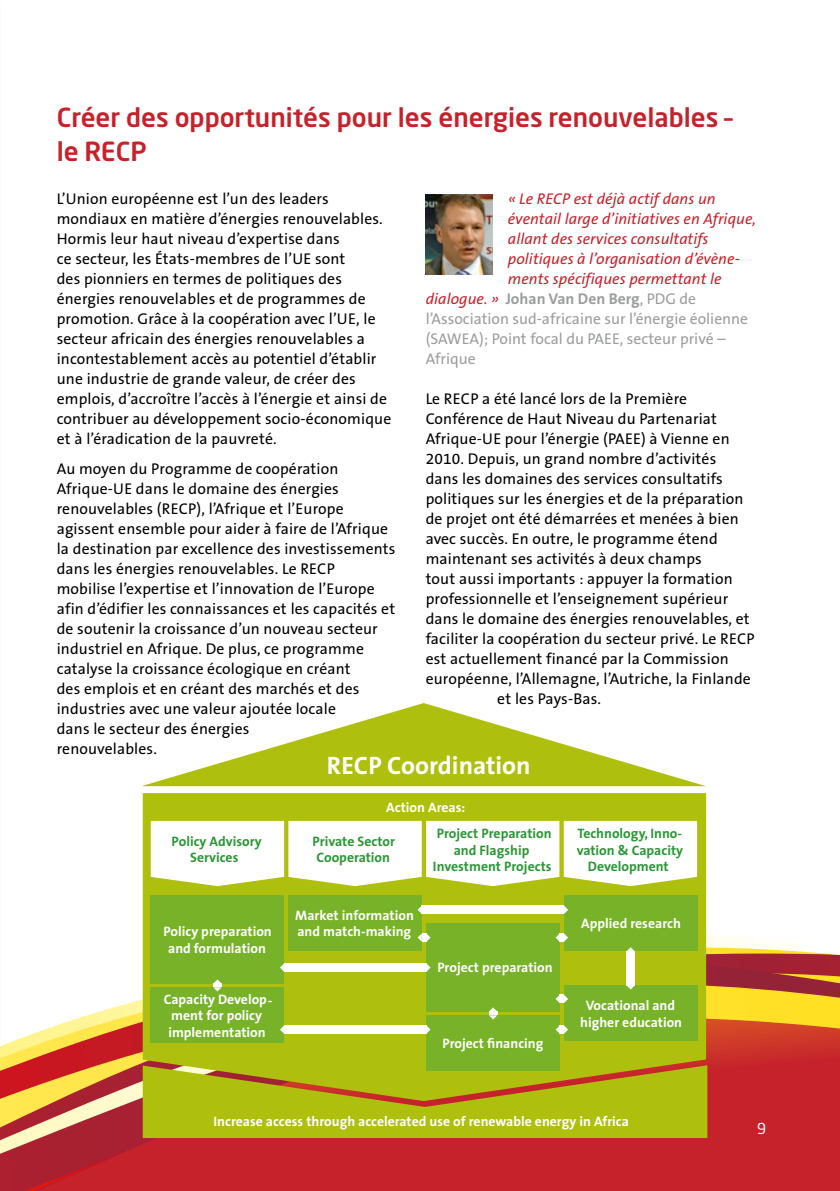
<style>
.page{position:relative;width:840px;height:1191px;background:#fff}
.page>*{position:absolute;margin:0;border:0;box-sizing:border-box;transform-origin:0 0}
.t1{font:500 26px/34.6px "Neo Sans Pro";color:#c6222b}
.t2{font:700 25.2px "The Sans";color:#fff}
.t3{font:15.6px/20px "The Sans B5 Plain";letter-spacing:.01em;color:#000}
.t4{font:italic 15.6px/20px "The Sans B5 Plain";letter-spacing:.005em;color:#c6222b}
.t5{font:15.6px/20px "The Sans B5 Plain";color:#9c9d9d}
.t6{font:700 15.6px "The Sans B7";color:#9c9d9d}
.t7{font:15px "Neo Sans Pro";color:#fff}
.t8{font:700 13.8px/16.2px "The Sans";color:#fff;text-align:center}
.t9{font:700 13.8px/16.8px "The Sans";color:#2c9636;text-align:center}
.s1{font-family:"The Sans B5 Plain";font-weight:400;font-style:italic;color:#c6222b}
.s2{font-family:"The Sans B5 Plain";font-weight:400}
</style>
<div class="page">
<div style="left:0;top:1098px;width:839px;height:93px;background:#c6222b"></div>
<div style="left:705px;top:1058px;width:134px;height:40px;background:#c6222b"></div>
<svg style="left:142px;top:934px;width:697px;height:124px;background:#d47f46"></svg>
<svg style="left:24px;top:1153px;width:109px;height:38px;background:#b9202c"></svg>
<svg style="left:0;top:975px;width:656px;height:178px"></svg>
<img style="left:425px;top:194px;width:67px;height:81px">
<svg style="left:143px;top:703px;width:562px;height:83px"></svg>
<div style="left:143px;top:793px;width:562px;height:272px;background:#afbf0e"></div>
<svg style="left:151px;top:821px;width:545px;height:65px"></svg>
<div style="left:151px;top:895px;width:133px;height:88px;background:#77b229"></div>
<div style="left:151px;top:987px;width:133px;height:56px;background:#77b229"></div>
<div style="left:426px;top:1015px;width:133px;height:56px;background:#77b229"></div>
<div style="left:288px;top:895px;width:133px;height:56px;background:#77b229"></div>
<div style="left:426px;top:923px;width:133px;height:88px;background:#77b229"></div>
<div style="left:563px;top:895px;width:134px;height:56px;background:#77b229"></div>
<div style="left:563px;top:985px;width:134px;height:56px;background:#77b229"></div>
<svg style="left:143px;top:1065px;width:564px;height:73px;background:#afb411"></svg>
<svg style="left:563px;top:905px;width:5px;height:9px"></svg>
<svg style="left:627px;top:947px;width:7px;height:4px"></svg>
<svg style="left:426px;top:963px;width:4px;height:8px"></svg>
<svg style="left:426px;top:1025px;width:4px;height:8px"></svg>
<svg style="left:417px;top:906px;width:4px;height:7px"></svg>
<svg style="left:417px;top:933px;width:13px;height:8px"></svg>
<svg style="left:626px;top:985px;width:8px;height:4px"></svg>
<svg style="left:280px;top:963px;width:4px;height:8px"></svg>
<svg style="left:280px;top:1025px;width:4px;height:8px"></svg>
<div style="left:421px;top:905px;width:142px;height:9px;background:#fff"></div>
<div style="left:284px;top:963px;width:142px;height:8px;background:#fff"></div>
<div style="left:284px;top:1025px;width:142px;height:8px;background:#fff"></div>
<svg style="left:555px;top:1025px;width:13px;height:8px"></svg>
<svg style="left:555px;top:994px;width:13px;height:9px"></svg>
<svg style="left:488px;top:1007px;width:9px;height:12px"></svg>
<svg style="left:213px;top:979px;width:8px;height:12px"></svg>
<div style="left:626px;top:951px;width:8px;height:34px;background:#fff"></div>
<svg style="left:555px;top:933px;width:13px;height:8px"></svg>
<div style="left:421px;top:933px;width:5px;height:8px;background:#fff"></div>
<h1 class="t1" style="left:57px;top:99px;width:676px">Créer des opportunités pour les énergies renouvelables – le RECP</h1>
<p class="t3" style="left:57px;top:189px;width:336px">L’Union européenne est l’un des leaders mondiaux en matière d’énergies renouvelables.<br>Hormis leur haut niveau d’expertise dans<br>ce secteur, les États-membres de l’UE sont<br>des pionniers en termes de politiques des énergies renouvelables et de programmes de promotion. Grâce à la coopération avec l’UE, le secteur africain des énergies renouvelables a incontestablement accès au potentiel d’établir une industrie de grande valeur, de créer des emplois, d’accroître l’accès à l’énergie et ainsi de contribuer au développement socio-économique et à l’éradication de la pauvreté.</p>
<p class="t3" style="left:57px;top:459px;width:340px">Au moyen du Programme de coopération Afrique-UE dans le domaine des énergies renouvelables (RECP), l’Afrique et l’Europe agissent ensemble pour aider à faire de l’Afrique la destination par excellence des investissements dans les énergies renouvelables. Le RECP mobilise l’expertise et l’innovation de l’Europe afin d’édifier les connaissances et les capacités et de soutenir la croissance d’un nouveau secteur industriel en Afrique. De plus, ce programme catalyse la croissance écologique en créant<br>des emplois et en créant des marchés et des industries avec une valeur ajoutée locale<br>dans le secteur des énergies<br>renouvelables.</p>
<p class="t4" style="left:507px;top:189px;width:249px">« Le RECP est déjà actif dans un éventail large d’initiatives en Afrique, allant des services consultatifs politiques à l’organisation d’évène&shy;ments spécifiques permettant le</p>
<p class="t6" style="left:425px;top:290px;width:272px"><span class="s1">dialogue. »</span> Johan Van Den Berg<span class="s2">, PDG de</span></p>
<p class="t5" style="left:425px;top:309px;width:324px">l’Association sud-africaine sur l’énergie éolienne (SAWEA); Point focal du PAEE, secteur privé –<br>Afrique</p>
<p class="t3" style="left:425px;top:389px;width:263px">Le RECP a été lancé lors de la Première</p>
<p class="t3" style="left:425px;top:409px;width:292px">Conférence de Haut Niveau du Partenariat</p>
<p class="t3" style="left:425px;top:429px;width:305px">Afrique-UE pour l’énergie (PAEE) à Vienne en</p>
<p class="t3" style="left:425px;top:449px;width:292px">2010. Depuis, un grand nombre d’activités</p>
<p class="t3" style="left:425px;top:469px;width:298px">dans les domaines des services consultatifs</p>
<p class="t3" style="left:425px;top:489px;width:319px">politiques sur les énergies et de la préparation</p>
<p class="t3" style="left:425px;top:509px;width:314px">de projet ont été démarrées et menées à bien</p>
<p class="t3" style="left:425px;top:529px;width:293px">avec succès. En outre, le programme étend</p>
<p class="t3" style="left:425px;top:549px;width:277px">maintenant ses activités à deux champs</p>
<p class="t3" style="left:425px;top:569px;width:308px">tout aussi importants : appuyer la formation</p>
<p class="t3" style="left:425px;top:589px;width:304px">professionnelle et l’enseignement supérieur</p>
<p class="t3" style="left:425px;top:609px;width:325px">dans le domaine des énergies renouvelables, et</p>
<p class="t3" style="left:425px;top:629px;width:330px">faciliter la coopération du secteur privé. Le RECP</p>
<p class="t3" style="left:425px;top:649px;width:304px">est actuellement financé par la Commission</p>
<p class="t3" style="left:425px;top:669px;width:326px">européenne, l’Allemagne, l’Autriche, la Finlande</p>
<p class="t3" style="left:497px;top:689px;width:105px">et les Pays-Bas.</p>
<h2 class="t2" style="left:327px;top:744px;width:205px">RECP Coordination</h2>
<p class="t9" style="left:171px;top:833px;width:91px;line-height:16.2px">Policy Advisory<br>Services</p>
<p class="t8" style="left:163px;top:923px;width:110px">Policy preparation and formulation</p>
<p class="t8" style="left:164px;top:990px;width:110px">Capacity Develop&shy;ment for policy implementation</p>
<p class="t8" style="left:386px;top:798px;width:81px">Action Areas:</p>
<p class="t9" style="left:312px;top:833px;width:84px;line-height:16.2px;text-align:left">Private Sector<br>Cooperation</p>
<p class="t9" style="left:432px;top:824px;width:120px">Project Preparation and Flagship<br>Investment Projects</p>
<p class="t8" style="left:295px;top:907px;width:120px;text-align:left">Market information and match-making</p>
<p class="t8" style="left:437px;top:958px;width:117px">Project preparation</p>
<p class="t8" style="left:442px;top:1034px;width:102px">Project financing</p>
<p class="t9" style="left:576px;top:824px;width:108px">Technology, Inno&shy;vation &amp; Capacity<br>Development</p>
<p class="t8" style="left:581px;top:914px;width:101px">Applied research</p>
<p class="t8" style="left:580px;top:997px;width:103px">Vocational and higher education</p>
<p class="t8" style="left:213px;top:1113px;width:416px">Increase access through accelerated use of renewable energy in Africa</p>
<p class="t7" style="left:756px;top:1119px;width:11px">9</p>
</div>
